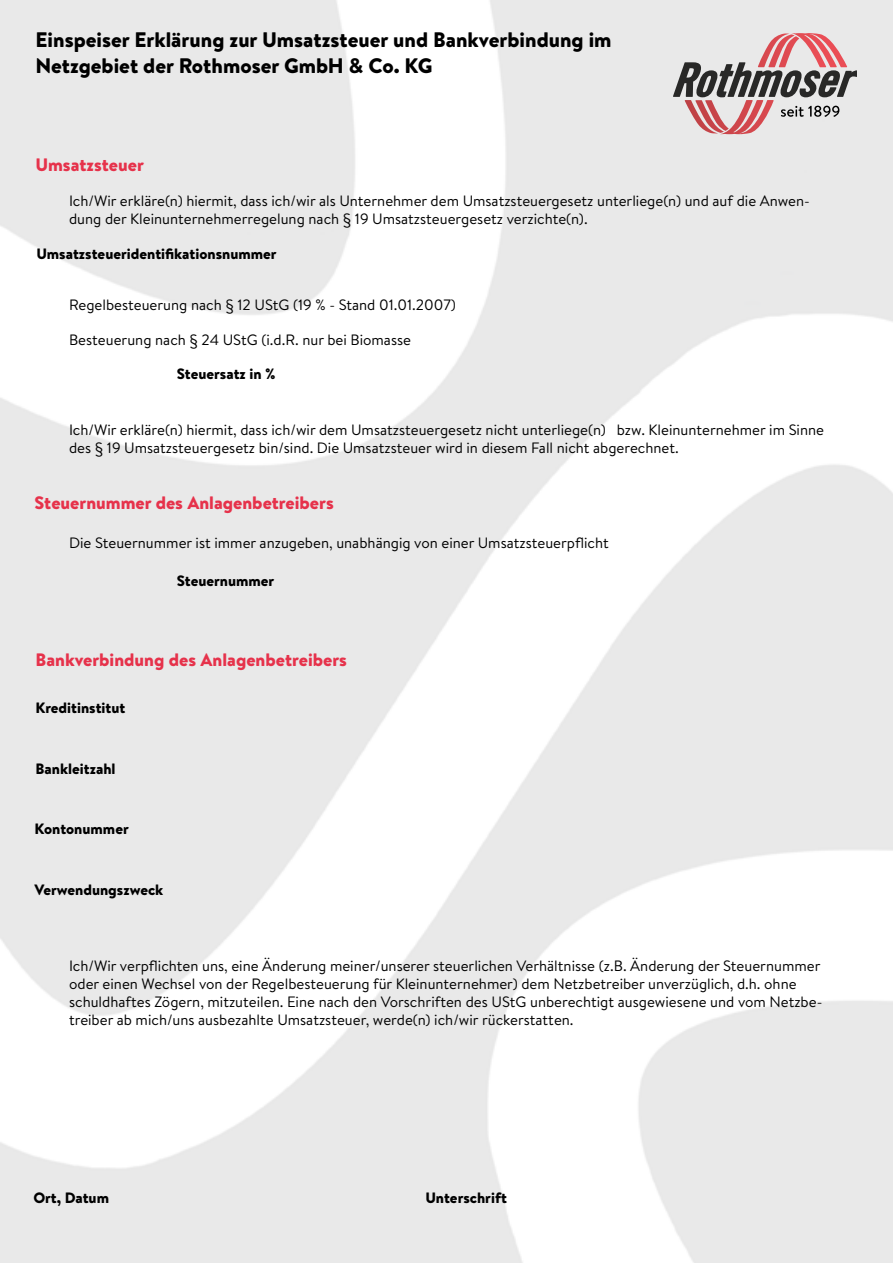
<style>
.page{position:relative;width:893px;height:1263px;background:#fff}
.page>*{position:absolute;margin:0;border:0;box-sizing:border-box;transform-origin:0 0}
.t1{font:900 21px/25.2px "Brandon Text";color:#000}
.t2{font:900 18px "Brandon Text";color:#e6324b}
.t3{font:15px/18px "Brandon Text";color:#000}
.t4{font:900 15px "Brandon Text";color:#000}
</style>
<div class="page">
<img style="left:1px;top:0;width:892px;height:1263px">
<svg style="left:673px;top:33px;width:183px;height:101px;background:#c2aeae"></svg>
<p class="t1" style="left:36px;top:27px;width:577px">Einspeiser Erklärung zur Umsatzsteuer und Bankverbindung im<br>Netzgebiet der Rothmoser GmbH &amp; Co. KG</p>
<p class="t2" style="left:36px;top:152px;width:110px">Umsatzsteuer</p>
<p class="t3" style="left:69px;top:191px;width:742px">Ich/Wir erkläre(n) hiermit, dass ich/wir als Unternehmer dem Umsatzsteuergesetz unterliege(n) und auf die Anwen&shy;dung der Kleinunternehmerregelung nach § 19 Umsatzsteuergesetz verzichte(n).</p>
<p class="t4" style="left:37px;top:244px;width:242px">Umsatzsteueridentifikationsnummer</p>
<p class="t3" style="left:69px;top:295px;width:388px">Regelbesteuerung nach § 12 UStG (19 % - Stand 01.01.2007)</p>
<p class="t3" style="left:69px;top:330px;width:343px">Besteuerung nach § 24 UStG (i.d.R. nur bei Biomasse</p>
<p class="t4" style="left:177px;top:363px;width:100px">Steuersatz in %</p>
<p class="t3" style="left:69px;top:421px;width:756px">Ich/Wir erkläre(n) hiermit, dass ich/wir dem Umsatzsteuergesetz nicht unterliege(n) bzw. Kleinunternehmer im Sinne des § 19 Umsatzsteuergesetz bin/sind. Die Umsatzsteuer wird in diesem Fall nicht abgerechnet.</p>
<p class="t2" style="left:35px;top:490px;width:301px">Steuernummer des Anlagenbetreibers</p>
<p class="t3" style="left:69px;top:533px;width:541px">Die Steuernummer ist immer anzugeben, unabhängig von einer Umsatzsteuerpflicht</p>
<p class="t4" style="left:177px;top:571px;width:99px">Steuernummer</p>
<p class="t2" style="left:36px;top:647px;width:313px">Bankverbindung des Anlagenbetreibers</p>
<p class="t4" style="left:36px;top:697px;width:91px">Kreditinstitut</p>
<p class="t4" style="left:36px;top:758px;width:81px">Bankleitzahl</p>
<p class="t4" style="left:35px;top:818px;width:96px">Kontonummer</p>
<p class="t4" style="left:35px;top:879px;width:130px">Verwendungszweck</p>
<p class="t3" style="left:69px;top:956px;width:755px">Ich/Wir verpflichten uns, eine Änderung meiner/unserer steuerlichen Verhältnisse (z.B. Änderung der Steuernummer oder einen Wechsel von der Regelbesteuerung für Kleinunternehmer) dem Netzbetreiber unverzüglich, d.h. ohne schuldhaftes Zögern, mitzuteilen. Eine nach den Vorschriften des UStG unberechtigt ausgewiesene und vom Netzbe&shy;treiber ab mich/uns ausbezahlte Umsatzsteuer, werde(n) ich/wir rückerstatten.</p>
<p class="t4" style="left:33px;top:1187px;width:77px">Ort, Datum</p>
<p class="t4" style="left:425px;top:1187px;width:83px">Unterschrift</p>
</div>
